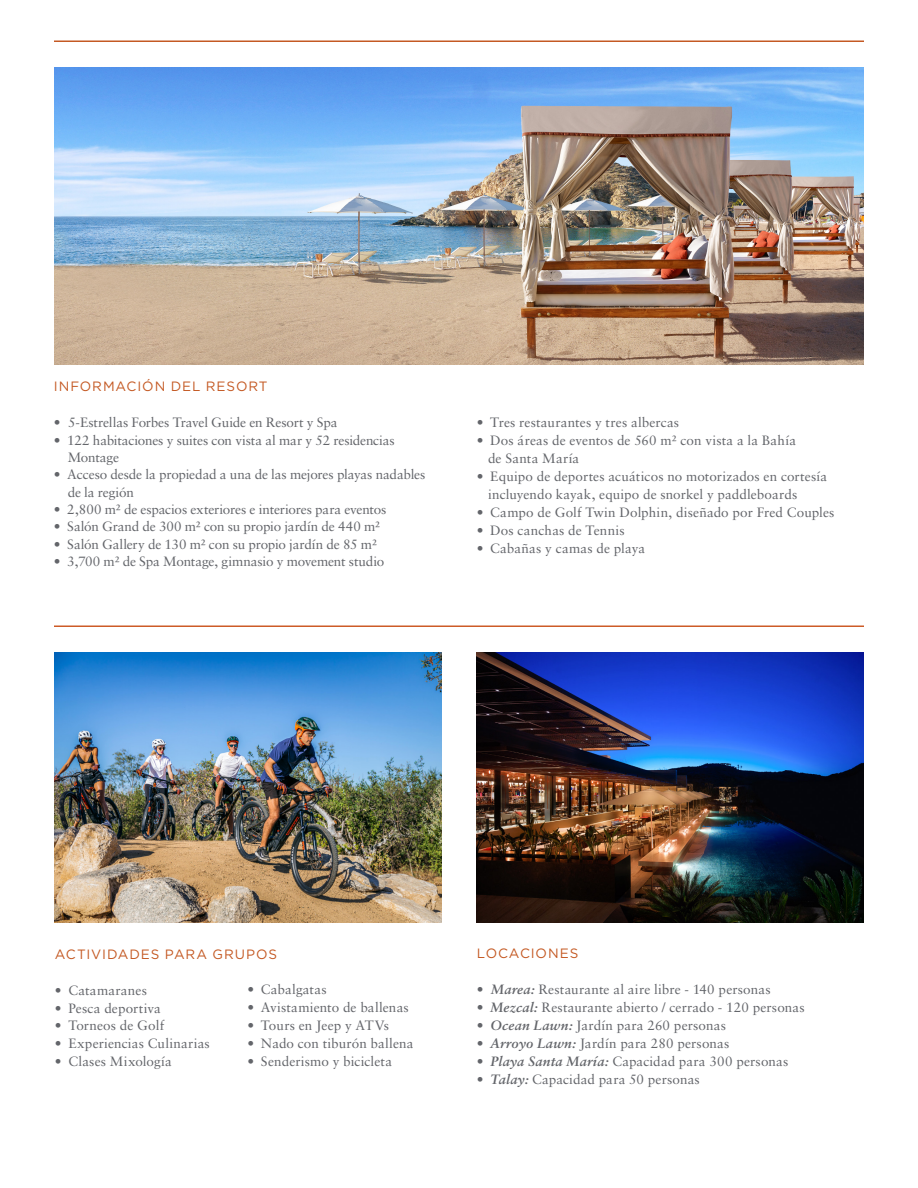
<style>
.page{position:relative;width:918px;height:1188px;background:#fff}
.page>*{position:absolute;margin:0;border:0;box-sizing:border-box;transform-origin:0 0}
.t1{font:13.5px/18px "Sabon LT Std";letter-spacing:.005em;color:#63656a}
.t2{font:13.5px/17.2px "Sabon LT Std";letter-spacing:-.015em;color:#63656a}
.t3{font:13.5px "Gotham";letter-spacing:.065em;color:#c45923}
.s1{font-weight:700;font-style:italic}
</style>
<div class="page">
<img style="left:55px;top:652px;width:387px;height:270px">
<hr style="left:54px;top:40px;width:810px;height:2px;background:#c45923">
<hr style="left:54px;top:626px;width:810px;height:1px;background:#cd5b27">
<img style="left:54px;top:68px;width:810px;height:296px">
<img style="left:477px;top:652px;width:387px;height:270px">
<p class="t3" style="left:54px;top:378px;width:215px">INFORMACIÓN DEL RESORT</p>
<p class="t2" style="left:54px;top:414px;width:285px">• 5-Estrellas Forbes Travel Guide en Resort y Spa</p>
<p class="t2" style="left:68px;top:431px;width:329px;text-indent:-14px">• 122 habitaciones y suites con vista al mar y 52 residencias<br>Montage</p>
<p class="t2" style="left:68px;top:466px;width:359px;text-indent:-14px">• Acceso desde la propiedad a una de las mejores playas nadables de la región</p>
<p class="t1" style="left:54px;top:500px;width:334px">• 2,800 m² de espacios exteriores e interiores para eventos</p>
<p class="t1" style="left:54px;top:518px;width:328px">• Salón Grand de 300 m² con su propio jardín de 440 m²</p>
<p class="t2" style="left:54px;top:535px;width:325px">• Salón Gallery de 130 m² con su propio jardín de 85 m²</p>
<p class="t2" style="left:54px;top:553px;width:332px">• 3,700 m² de Spa Montage, gimnasio y movement studio</p>
<p class="t1" style="left:477px;top:414px;width:204px">• Tres restaurantes y tres albercas</p>
<p class="t1" style="left:488px;top:432px;width:310px;text-indent:-11px">• Dos áreas de eventos de 560 m² con vista a la Bahía de Santa María</p>
<p class="t1" style="left:488px;top:468px;width:341px;text-indent:-11px">• Equipo de deportes acuáticos no motorizados en cortesía incluyendo kayak, equipo de snorkel y paddleboards</p>
<p class="t1" style="left:477px;top:504px;width:359px">• Campo de Golf Twin Dolphin, diseñado por Fred Couples</p>
<p class="t1" style="left:477px;top:522px;width:149px">• Dos canchas de Tennis</p>
<p class="t1" style="left:477px;top:540px;width:170px">• Cabañas y camas de playa</p>
<p class="t3" style="left:55px;top:945px;width:224px">ACTIVIDADES PARA GRUPOS</p>
<p class="t1" style="left:55px;top:981px;width:94px">• Catamaranes</p>
<p class="t1" style="left:55px;top:999px;width:107px">• Pesca deportiva</p>
<p class="t1" style="left:55px;top:1017px;width:111px">• Torneos de Golf</p>
<p class="t1" style="left:55px;top:1035px;width:156px">• Experiencias Culinarias</p>
<p class="t1" style="left:55px;top:1053px;width:119px">• Clases Mixología</p>
<p class="t1" style="left:247px;top:981px;width:81px">• Cabalgatas</p>
<p class="t1" style="left:247px;top:999px;width:163px">• Avistamiento de ballenas</p>
<p class="t1" style="left:247px;top:1017px;width:143px">• Tours en Jeep y ATVs</p>
<p class="t1" style="left:247px;top:1035px;width:168px">• Nado con tiburón ballena</p>
<p class="t1" style="left:247px;top:1053px;width:146px">• Senderismo y bicicleta</p>
<p class="t3" style="left:477px;top:945px;width:103px">LOCACIONES</p>
<p class="t1" style="left:477px;top:981px;width:295px">• <span class="s1">Marea:</span> Restaurante al aire libre - 140 personas</p>
<p class="t1" style="left:477px;top:999px;width:329px">• <span class="s1">Mezcal:</span> Restaurante abierto / cerrado - 120 personas</p>
<p class="t1" style="left:477px;top:1017px;width:250px">• <span class="s1">Ocean Lawn:</span> Jardín para 260 personas</p>
<p class="t1" style="left:477px;top:1035px;width:254px">• <span class="s1">Arroyo Lawn:</span> Jardín para 280 personas</p>
<p class="t1" style="left:477px;top:1053px;width:313px">• <span class="s1">Playa Santa María:</span> Capacidad para 300 personas</p>
<p class="t1" style="left:477px;top:1071px;width:224px">• <span class="s1">Talay:</span> Capacidad para 50 personas</p>
</div>
